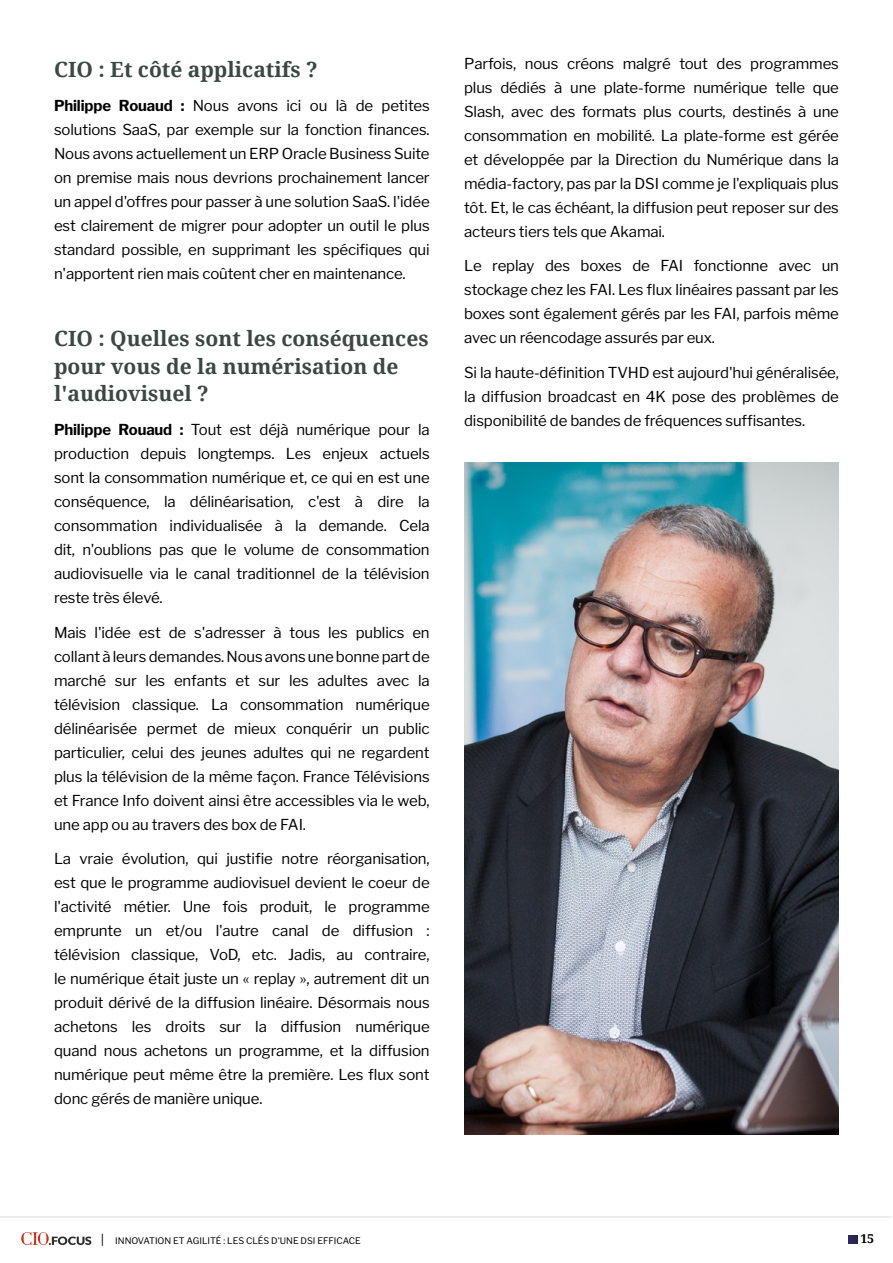
<style>
.page{position:relative;width:893px;height:1263px;background:#fff}
.page>*{position:absolute;margin:0;border:0;box-sizing:border-box;transform-origin:0 0}
.t1{font:700 21px/27px "Noto Serif";color:#3c4743}
.t2{font:15px/24px "Libre Franklin";letter-spacing:-.01em;color:#000;text-align:justify}
.t3{font:700 12.3px "Noto Serif";color:#000}
.t4{font:9px "Libre Franklin";color:#000}
.s1{font-weight:700}
</style>
<div class="page">
<svg style="left:849px;top:1235px;width:8px;height:9px"></svg>
<hr style="left:0;top:1216px;width:891px;height:1px;background:#dadada">
<svg style="left:21px;top:1232px;width:70px;height:13px"></svg>
<img style="left:464px;top:463px;width:375px;height:672px">
<h1 class="t1" style="left:54px;top:55px;width:265px">CIO : Et côté applicatifs ?</h1>
<p class="t2" style="left:54px;top:94px;width:377px"><span class="s1">Philippe Rouaud :</span> Nous avons ici ou là de petites solutions SaaS, par exemple sur la fonction finances.<br>Nous avons actuellement un ERP Oracle Business Suite on premise mais nous devrions prochainement lancer un appel d'offres pour passer à une solution SaaS. l'idée est clairement de migrer pour adopter un outil le plus standard possible, en supprimant les spécifiques qui n'apportent rien mais coûtent cher en maintenance.</p>
<h1 class="t1" style="left:54px;top:325px;width:376px">CIO : Quelles sont les conséquences pour vous de la numérisation de l'audiovisuel ?</h1>
<p class="t2" style="left:54px;top:418px;width:377px"><span class="s1">Philippe Rouaud :</span> Tout est déjà numérique pour la production depuis longtemps. Les enjeux actuels sont la consommation numérique et, ce qui en est une conséquence, la délinéarisation, c'est à dire la consommation individualisée à la demande. Cela dit, n'oublions pas que le volume de consommation audiovisuelle via le canal traditionnel de la télévision reste très élevé.</p>
<p class="t2" style="left:54px;top:620px;width:377px">Mais l'idée est de s'adresser à tous les publics en collant à leurs demandes. Nous avons une bonne part de marché sur les enfants et sur les adultes avec la télévision classique. La consommation numérique délinéarisée permet de mieux conquérir un public particulier, celui des jeunes adultes qui ne regardent plus la télévision de la même façon. France Télévisions et France Info doivent ainsi être accessibles via le web, une app ou au travers des box de FAI.</p>
<p class="t2" style="left:54px;top:847px;width:377px">La vraie évolution, qui justifie notre réorganisation, est que le programme audiovisuel devient le coeur de l'activité métier. Une fois produit, le programme emprunte un et/ou l'autre canal de diffusion : télévision classique, VoD, etc. Jadis, au contraire, le numérique était juste un « replay », autrement dit un produit dérivé de la diffusion linéaire. Désormais nous achetons les droits sur la diffusion numérique quand nous achetons un programme, et la diffusion numérique peut même être la première. Les flux sont donc gérés de manière unique.</p>
<p class="t2" style="left:464px;top:51px;width:376px">Parfois, nous créons malgré tout des programmes plus dédiés à une plate-forme numérique telle que Slash, avec des formats plus courts, destinés à une consommation en mobilité. La plate-forme est gérée et développée par la Direction du Numérique dans la média-factory, pas par la DSI comme je l'expliquais plus tôt. Et, le cas échéant, la diffusion peut reposer sur des acteurs tiers tels que Akamai.</p>
<p class="t2" style="left:464px;top:254px;width:376px">Le replay des boxes de FAI fonctionne avec un stockage chez les FAI. Les flux linéaires passant par les boxes sont également gérés par les FAI, parfois même avec un réencodage assurés par eux.</p>
<p class="t2" style="left:464px;top:360px;width:376px">Si la haute-définition TVHD est aujourd'hui généralisée, la diffusion broadcast en 4K pose des problèmes de disponibilité de bandes de fréquences suffisantes.</p>
<p class="t4" style="left:99px;top:1236px;width:263px"><sup>|</sup> INNOVATION ET AGILITÉ : LES CLÉS D'UNE DSI EFFICACE</p>
<p class="t3" style="left:860px;top:1230px;width:15px">15</p>
</div>
